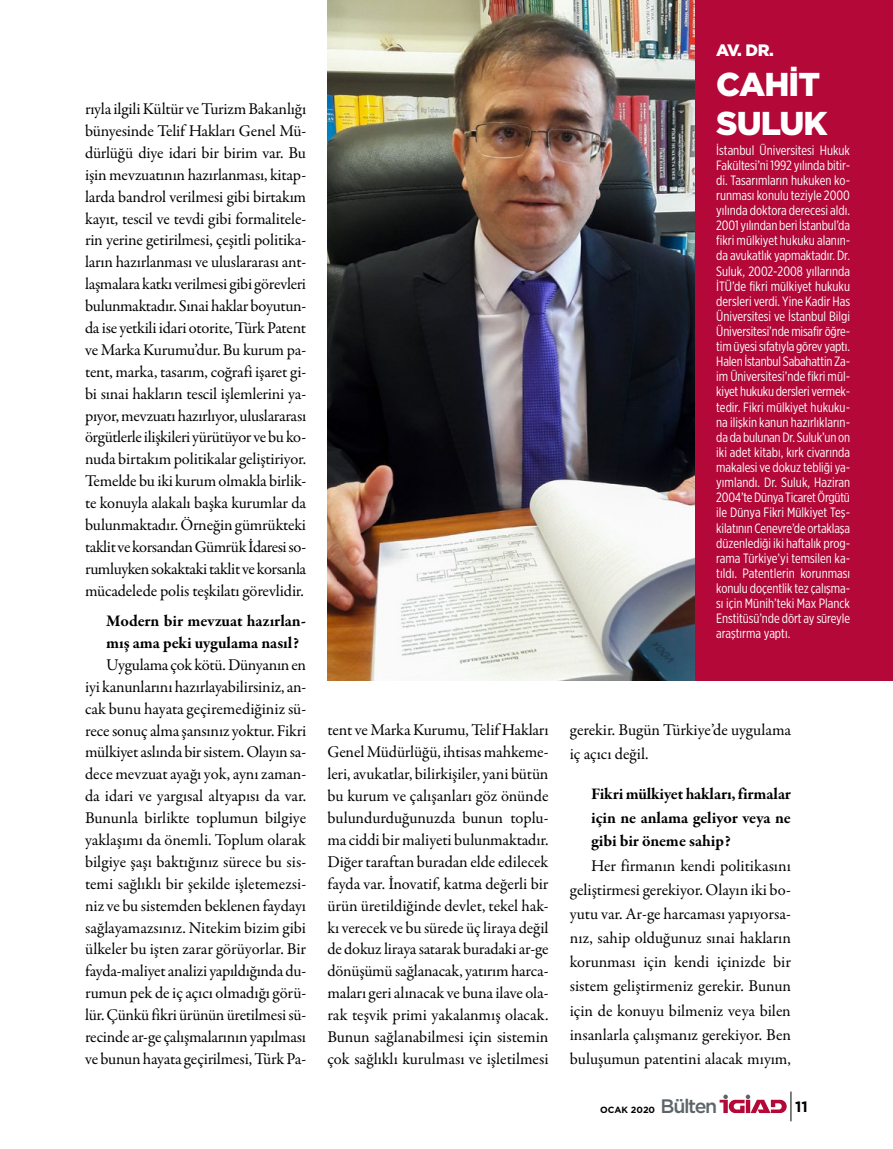
<style>
.page{position:relative;width:893px;height:1149px;background:#fff}
.page>*{position:absolute;margin:0;border:0;box-sizing:border-box;transform-origin:0 0}
.ustbaslik{font:900 33px/39.8px "Gotham";letter-spacing:-.03em;color:#fff}
.t1{font:500 19.5px "Gotham";letter-spacing:-.07em;color:#5d656a}
.metin{font:16.5px/21.9px "Garamond Premr Pro";letter-spacing:-.01em;color:#000;text-align:justify}
.soru{font:700 16.5px/23.5px "Garamond Premr Pro";letter-spacing:-.005em;color:#000}
.ustbaslik-2{font:900 16.5px "Gotham";color:#fff}
.t2{font:700 15px "Gotham";color:#000}
.habermetin{font:13.5px/15.1px "Gotham X Narrow";letter-spacing:-.005em;color:#fff;text-align:justify}
.t3{font:700 9px "Gotham";color:#000}
.s1{font-weight:700;font-size:9px;color:#000}
</style>
<div class="page">
<svg style="left:720px;top:1091px;width:72px;height:29px"></svg>
<img style="left:327px;top:0;width:368px;height:680px">
<div style="left:695px;top:0;width:198px;height:680px;background:#b30838"></div>
<p class="metin" style="left:85px;top:98px;width:223px">rıyla ilgili Kültür ve Turizm Bakanlığı bünyesinde Telif Hakları Genel Mü&shy;dürlüğü diye idari bir birim var. Bu işin mevzuatının hazırlanması, kitap&shy;larda bandrol verilmesi gibi birtakım kayıt, tescil ve tevdi gibi formalitele&shy;rin yerine getirilmesi, çeşitli politika&shy;ların hazırlanması ve uluslararası ant&shy;laşmalara katkı verilmesi gibi görevleri bulunmaktadır. Sınai haklar boyutun&shy;da ise yetkili idari otorite, Türk Patent ve Marka Kurumu’dur. Bu kurum pa&shy;tent, marka, tasarım, coğrafi işaret gi&shy;bi sınai hakların tescil işlemlerini ya&shy;pıyor, mevzuatı hazırlıyor, uluslararası örgütlerle ilişkileri yürütüyor ve bu ko&shy;nuda birtakım politikalar geliştiriyor.<br>Temelde bu iki kurum olmakla birlik&shy;te konuyla alakalı başka kurumlar da bulunmaktadır. Örneğin gümrükteki taklit ve korsandan Gümrük İdaresi so&shy;rumluyken sokaktaki taklit ve korsanla mücadelede polis teşkilatı görevlidir.</p>
<p class="soru" style="left:106px;top:610px;width:201px;line-height:21.9px">Modern bir mevzuat hazırlan&shy;mış ama peki uygulama nasıl?</p>
<p class="metin" style="left:85px;top:654px;width:223px;text-indent:21px">Uygulama çok kötü. Dünyanın en iyi kanunlarını hazırlayabilirsiniz, an&shy;cak bunu hayata geçiremediğiniz sü&shy;rece sonuç alma şansınız yoktur. Fikri mülkiyet aslında bir sistem. Olayın sa&shy;dece mevzuat ayağı yok, aynı zaman&shy;da idari ve yargısal altyapısı da var.<br>Bununla birlikte toplumun bilgiye yaklaşımı da önemli. Toplum olarak bilgiye şaşı baktığınız sürece bu sis&shy;temi sağlıklı bir şekilde işletemezsi&shy;niz ve bu sistemden beklenen faydayı sağlayamazsınız. Nitekim bizim gibi ülkeler bu işten zarar görüyorlar. Bir fayda-maliyet analizi yapıldığında du&shy;rumun pek de iç açıcı olmadığı görü&shy;lür. Çünkü fikri ürünün üretilmesi sü&shy;recinde ar-ge çalışmalarının yapılması ve bunun hayata geçirilmesi, Türk Pa-</p>
<p class="ustbaslik-2" style="left:716px;top:39px;width:59px">AV. DR.</p>
<p class="ustbaslik" style="left:716px;top:64px;width:113px">CAHIT<br>SULUK</p>
<p class="habermetin" style="left:716px;top:142px;width:135px">İstanbul Üniversitesi Hukuk Fakültesi’ni 1992 yılında bitir&shy;di. Tasarımların hukuken ko&shy;runması konulu teziyle 2000 yılında doktora derecesi aldı.<br>2001 yılından beri İstanbul’da fikri mülkiyet hukuku alanın&shy;da avukatlık yapmaktadır. Dr.<br>Suluk, 2002-2008 yıllarında İTÜ’de fikri mülkiyet hukuku dersleri verdi. Yine Kadir Has Üniversitesi ve İstanbul Bilgi Üniversitesi’nde misafir öğre&shy;tim üyesi sıfatıyla görev yaptı.<br>Halen İstanbul Sabahattin Za&shy;im Üniversitesi’nde fikri mül&shy;kiyet hukuku dersleri vermek&shy;tedir. Fikri mülkiyet hukuku&shy;na ilişkin kanun hazırlıkların&shy;da da bulunan Dr. Suluk’un on iki adet kitabı, kırk civarında makalesi ve dokuz tebliği ya&shy;yımlandı. Dr. Suluk, Haziran 2004’te Dünya Ticaret Örgütü ile Dünya Fikri Mülkiyet Teş&shy;kilatının Cenevre’de ortaklaşa düzenlediği iki haftalık prog&shy;rama Türkiye’yi temsilen ka&shy;tıldı. Patentlerin korunması konulu doçentlik tez çalışma&shy;sı için Münih’teki Max Planck Enstitüsü’nde dört ay süreyle araştırma yaptı.</p>
<p class="metin" style="left:327px;top:719px;width:223px">tent ve Marka Kurumu, Telif Hakları Genel Müdürlüğü, ihtisas mahkeme&shy;leri, avukatlar, bilirkişiler, yani bütün bu kurum ve çalışanları göz önünde bulundurduğunuzda bunun toplu&shy;ma ciddi bir maliyeti bulunmaktadır.<br>Diğer taraftan buradan elde edilecek fayda var. İnovatif, katma değerli bir ürün üretildiğinde devlet, tekel hak&shy;kı verecek ve bu sürede üç liraya değil de dokuz liraya satarak buradaki ar-ge dönüşümü sağlanacak, yatırım harca&shy;maları geri alınacak ve buna ilave ola&shy;rak teşvik primi yakalanmış olacak.<br>Bunun sağlanabilmesi için sistemin çok sağlıklı kurulması ve işletilmesi</p>
<p class="metin" style="left:570px;top:718px;width:223px;line-height:23.5px">gerekir. Bugün Türkiye’de uygulama iç açıcı değil.</p>
<p class="soru" style="left:591px;top:782px;width:201px;text-align:justify">Fikri mülkiyet hakları, firmalar için ne anlama geliyor veya ne gibi bir öneme sahip?</p>
<p class="metin" style="left:570px;top:853px;width:223px;line-height:24.2px;text-indent:21px">Her firmanın kendi politikasını geliştirmesi gerekiyor. Olayın iki bo&shy;yutu var. Ar-ge harcaması yapıyorsa&shy;nız, sahip olduğunuz sınai hakların korunması için kendi içinizde bir sistem geliştirmeniz gerekir. Bunun için de konuyu bilmeniz veya bilen insanlarla çalışmanız gerekiyor. Ben buluşumun patentini alacak mıyım,</p>
<p class="t3" style="left:600px;top:1103px;width:16px">Ocak</p>
<p class="t1" style="left:631px;top:1092px;width:88px"><span class="s1">2020</span> Bülten</p>
<p class="t2" style="left:795px;top:1096px;width:14px">11</p>
</div>
